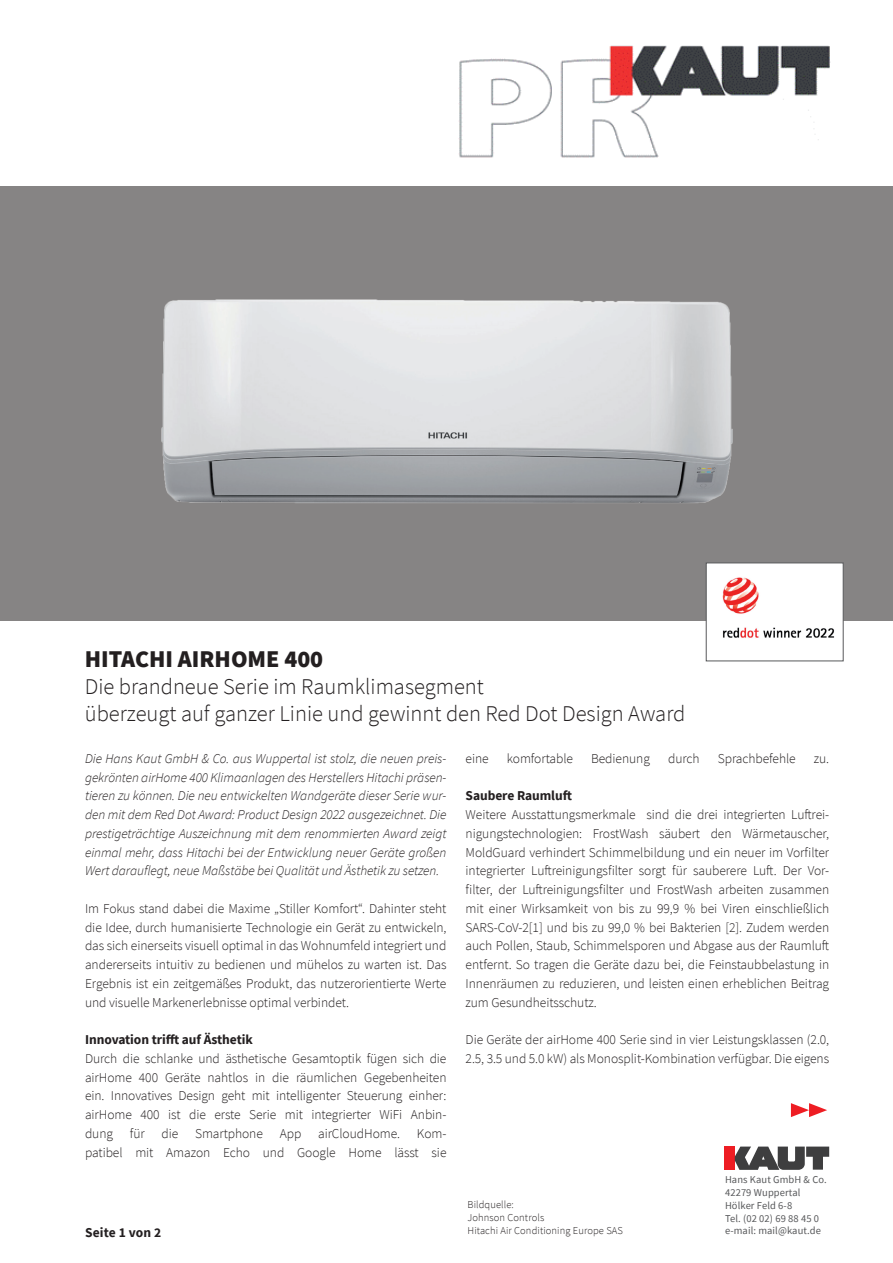
<style>
.page{position:relative;width:893px;height:1263px;background:#fff}
.page>*{position:absolute;margin:0;border:0;box-sizing:border-box;transform-origin:0 0}
.t1{font:900 24px "Source Sans Pro";color:#231f20}
.t2{font:300 22.5px/27px "Source Sans Pro";color:#231f20}
.t3{font:300 13.5px/18.8px "Source Sans Pro";letter-spacing:-.005em;color:#231f20;text-align:justify}
.t4{font:italic 300 13.5px/18.8px "Source Sans Pro";letter-spacing:-.005em;color:#231f20;text-align:justify}
.t5{font:700 13.5px "Source Sans Pro";letter-spacing:-.005em;color:#231f20}
.t6{font:10.5px/12.8px "Source Sans Pro";letter-spacing:.01em;color:#57585a}
.t7{font:300 10.5px/12.8px "Source Sans Pro";letter-spacing:.01em;color:#231f20}
</style>
<div class="page">
<div style="left:725px;top:1146px;width:10px;height:24px;background:#ee1d23"></div>
<svg style="left:735px;top:1146px;width:94px;height:24px"></svg>
<img style="left:458px;top:46px;width:372px;height:112px">
<div style="left:0;top:186px;width:893px;height:435px;background:#868484"></div>
<svg style="left:791px;top:1103px;width:36px;height:14px"></svg>
<img style="left:161px;top:299px;width:572px;height:204px">
<div style="left:706px;top:563px;width:137px;height:98px;background:#fff"></div>
<img style="left:722px;top:577px;width:112px;height:61px">
<h1 class="t1" style="left:85px;top:643px;width:240px">HITACHI AI RHOME 400</h1>
<h2 class="t2" style="left:85px;top:673px;width:602px">Die brandneue Serie im Raumklimasegment<br>überzeugt auf ganzer Linie und gewinnt den Red Dot Design Award</h2>
<p class="t4" style="left:85px;top:749px;width:363px">Die Hans Kaut GmbH &amp; Co. aus Wuppertal ist stolz, die neuen preis&shy;gekrönten airHome 400 Klimaanlagen des Herstellers Hitachi präsen&shy;tieren zu können. Die neu entwickelten Wandgeräte dieser Serie wur&shy;den mit dem Red Dot Award: Product Design 2022 ausgezeichnet. Die prestigeträchtige Auszeichnung mit dem renommierten Award zeigt einmal mehr, dass Hitachi bei der Entwicklung neuer Geräte großen Wert darauflegt, neue Maßstäbe bei Qualität und Ästhetik zu setzen.</p>
<p class="t3" style="left:85px;top:899px;width:363px">Im Fokus stand dabei die Maxime „Stiller Komfort“. Dahinter steht die Idee, durch humanisierte Technologie ein Gerät zu entwickeln, das sich einerseits visuell optimal in das Wohnumfeld integriert und andererseits intuitiv zu bedienen und mühelos zu warten ist. Das Ergebnis ist ein zeitgemäßes Produkt, das nutzerorientierte Werte und visuelle Markenerlebnisse optimal verbindet.</p>
<p class="t5" style="left:85px;top:1030px;width:169px">Innovation trifft auf Ästhetik</p>
<p class="t3" style="left:85px;top:1049px;width:363px">Durch die schlanke und ästhetische Gesamtoptik fügen sich die airHome 400 Geräte nahtlos in die räumlichen Gegebenheiten ein. Innovatives Design geht mit intelligenter Steuerung einher: airHome 400 ist die erste Serie mit integrierter WiFi Anbin&shy;dung für die Smartphone App airCloudHome. Kom&shy;patibel mit Amazon Echo und Google Home lässt sie</p>
<p class="t3" style="left:466px;top:749px;width:25px">eine</p>
<p class="t3" style="left:507px;top:749px;width:68px">komfortable</p>
<p class="t3" style="left:591px;top:749px;width:60px">Bedienung</p>
<p class="t3" style="left:668px;top:749px;width:33px">durch</p>
<p class="t3" style="left:718px;top:749px;width:80px">Sprachbefehle</p>
<p class="t3" style="left:814px;top:749px;width:17px">zu.</p>
<p class="t5" style="left:466px;top:787px;width:108px">Saubere Raumluft</p>
<p class="t3" style="left:466px;top:805px;width:365px">Weitere Ausstattungsmerkmale sind die drei integrierten Luftrei&shy;nigungstechnologien: FrostWash säubert den Wärmetauscher, MoldGuard verhindert Schimmelbildung und ein neuer im Vorfilter integrierter Luftreinigungsfilter sorgt für sauberere Luft. Der Vor&shy;filter, der Luftreinigungsfilter und FrostWash arbeiten zusammen mit einer Wirksamkeit von bis zu 99,9 % bei Viren einschließlich SARS-CoV-2[1] und bis zu 99,0 % bei Bakterien [2]. Zudem werden auch Pollen, Staub, Schimmelsporen und Abgase aus der Raumluft entfernt. So tragen die Geräte dazu bei, die Feinstaubbelastung in Innenräumen zu reduzieren, und leisten einen erheblichen Beitrag zum Gesundheitsschutz.</p>
<p class="t3" style="left:466px;top:1030px;width:365px">Die Geräte der airHome 400 Serie sind in vier Leistungsklassen (2.0,<br>2.5, 3.5 und 5.0 kW) als Monosplit-Kombination verfügbar. Die eigens</p>
<p class="t7" style="left:468px;top:1198px;width:78px">Bildquelle:<br>Johnson Controls</p>
<p class="t5" style="left:85px;top:1224px;width:78px">Seite 1 von 2</p>
<p class="t7" style="left:468px;top:1224px;width:157px">Hitachi Air Conditioning Europe SAS</p>
<p class="t6" style="left:725px;top:1173px;width:103px">Hans Kaut GmbH &amp; Co.<br>42279 Wuppertal<br>Hölker Feld 6-8<br>Tel. (02 02) 69 88 45 0 e-mail: mail@kaut.de</p>
</div>
